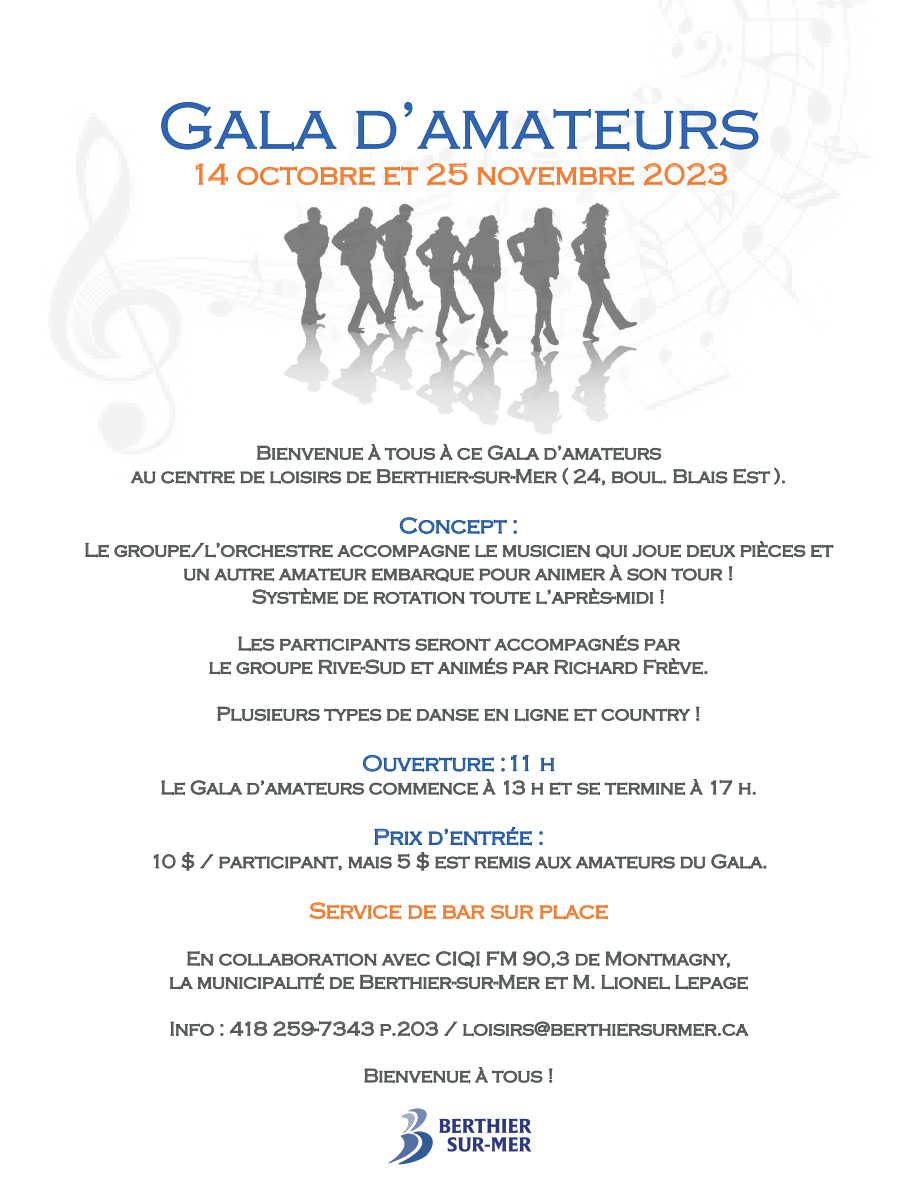
<style>
.page{position:relative;width:918px;height:1188px;background:#fff}
.page>*{position:absolute;margin:0;border:0;box-sizing:border-box;transform-origin:0 0}
.t1{font:300 67.5px "Copperplate Gothic";color:#3065b1}
.t2{font:300 30px "Copperplate Gothic";color:#f4792c}
.t3{font:300 22.5px "Copperplate Gothic";color:#3065b1}
.t4{font:300 22.5px "Copperplate Gothic";color:#f4792c}
.t5{font:300 19.5px/23.4px "Copperplate Gothic";color:#525656;text-align:center}
</style>
<div class="page">
<svg style="left:161px;top:102px;width:176px;height:49px"></svg>
<svg style="left:356px;top:111px;width:41px;height:38px"></svg>
<svg style="left:404px;top:102px;width:269px;height:49px"></svg>
<svg style="left:679px;top:110px;width:80px;height:40px"></svg>
<svg style="left:196px;top:164px;width:32px;height:21px"></svg>
<svg style="left:237px;top:166px;width:138px;height:20px"></svg>
<svg style="left:384px;top:166px;width:34px;height:20px"></svg>
<svg style="left:426px;top:163px;width:42px;height:23px"></svg>
<svg style="left:477px;top:166px;width:157px;height:20px"></svg>
<svg style="left:643px;top:163px;width:84px;height:23px"></svg>
<svg style="left:257px;top:444px;width:225px;height:16px"></svg>
<svg style="left:488px;top:446px;width:173px;height:14px"></svg>
<svg style="left:131px;top:471px;width:103px;height:13px"></svg>
<svg style="left:241px;top:471px;width:23px;height:13px"></svg>
<svg style="left:270px;top:471px;width:71px;height:13px"></svg>
<svg style="left:347px;top:471px;width:24px;height:13px"></svg>
<svg style="left:377px;top:469px;width:180px;height:15px"></svg>
<svg style="left:563px;top:468px;width:42px;height:17px"></svg>
<svg style="left:612px;top:471px;width:54px;height:13px"></svg>
<svg style="left:673px;top:469px;width:54px;height:15px"></svg>
<svg style="left:733px;top:468px;width:52px;height:17px"></svg>
<svg style="left:400px;top:517px;width:107px;height:18px"></svg>
<svg style="left:513px;top:520px;width:4px;height:14px"></svg>
<svg style="left:85px;top:543px;width:24px;height:14px"></svg>
<svg style="left:741px;top:541px;width:64px;height:16px"></svg>
<svg style="left:811px;top:545px;width:22px;height:12px"></svg>
<svg style="left:115px;top:543px;width:620px;height:61px"></svg>
<svg style="left:238px;top:637px;width:36px;height:14px"></svg>
<svg style="left:280px;top:635px;width:359px;height:16px"></svg>
<svg style="left:645px;top:639px;width:35px;height:11px"></svg>
<svg style="left:209px;top:662px;width:22px;height:12px"></svg>
<svg style="left:237px;top:662px;width:75px;height:12px"></svg>
<svg style="left:319px;top:660px;width:86px;height:14px"></svg>
<svg style="left:411px;top:658px;width:96px;height:16px"></svg>
<svg style="left:513px;top:662px;width:35px;height:12px"></svg>
<svg style="left:555px;top:660px;width:82px;height:14px"></svg>
<svg style="left:644px;top:658px;width:63px;height:16px"></svg>
<svg style="left:217px;top:707px;width:164px;height:14px"></svg>
<svg style="left:387px;top:709px;width:24px;height:12px"></svg>
<svg style="left:417px;top:709px;width:61px;height:12px"></svg>
<svg style="left:485px;top:709px;width:23px;height:12px"></svg>
<svg style="left:515px;top:709px;width:53px;height:12px"></svg>
<svg style="left:574px;top:709px;width:22px;height:12px"></svg>
<svg style="left:602px;top:709px;width:88px;height:12px"></svg>
<svg style="left:696px;top:706px;width:3px;height:15px"></svg>
<svg style="left:363px;top:755px;width:131px;height:17px"></svg>
<svg style="left:501px;top:757px;width:4px;height:15px"></svg>
<svg style="left:511px;top:755px;width:6px;height:16px"></svg>
<svg style="left:523px;top:755px;width:6px;height:16px"></svg>
<svg style="left:540px;top:758px;width:15px;height:13px"></svg>
<svg style="left:161px;top:781px;width:24px;height:14px"></svg>
<svg style="left:191px;top:779px;width:305px;height:16px"></svg>
<svg style="left:504px;top:780px;width:21px;height:15px"></svg>
<svg style="left:532px;top:783px;width:11px;height:11px"></svg>
<svg style="left:550px;top:779px;width:153px;height:16px"></svg>
<svg style="left:711px;top:780px;width:21px;height:14px"></svg>
<svg style="left:739px;top:783px;width:17px;height:12px"></svg>
<svg style="left:374px;top:827px;width:158px;height:19px"></svg>
<svg style="left:539px;top:831px;width:4px;height:15px"></svg>
<svg style="left:154px;top:854px;width:21px;height:14px"></svg>
<svg style="left:182px;top:852px;width:12px;height:18px"></svg>
<svg style="left:200px;top:854px;width:13px;height:14px"></svg>
<svg style="left:219px;top:856px;width:123px;height:15px"></svg>
<svg style="left:349px;top:854px;width:61px;height:15px"></svg>
<svg style="left:416px;top:852px;width:13px;height:18px"></svg>
<svg style="left:435px;top:856px;width:240px;height:13px"></svg>
<svg style="left:681px;top:857px;width:24px;height:11px"></svg>
<svg style="left:712px;top:854px;width:54px;height:15px"></svg>
<svg style="left:309px;top:902px;width:93px;height:18px"></svg>
<svg style="left:408px;top:905px;width:28px;height:15px"></svg>
<svg style="left:442px;top:905px;width:92px;height:14px"></svg>
<svg style="left:540px;top:905px;width:68px;height:15px"></svg>
<svg style="left:187px;top:951px;width:26px;height:15px"></svg>
<svg style="left:219px;top:953px;width:211px;height:13px"></svg>
<svg style="left:436px;top:951px;width:44px;height:17px"></svg>
<svg style="left:487px;top:951px;width:29px;height:15px"></svg>
<svg style="left:523px;top:951px;width:46px;height:17px"></svg>
<svg style="left:576px;top:953px;width:23px;height:13px"></svg>
<svg style="left:606px;top:952px;width:124px;height:16px"></svg>
<svg style="left:170px;top:973px;width:154px;height:16px"></svg>
<svg style="left:330px;top:977px;width:24px;height:12px"></svg>
<svg style="left:360px;top:975px;width:180px;height:14px"></svg>
<svg style="left:546px;top:975px;width:48px;height:14px"></svg>
<svg style="left:602px;top:975px;width:146px;height:14px"></svg>
<svg style="left:170px;top:1022px;width:44px;height:14px"></svg>
<svg style="left:221px;top:1024px;width:2px;height:12px"></svg>
<svg style="left:230px;top:1022px;width:37px;height:14px"></svg>
<svg style="left:273px;top:1021px;width:101px;height:15px"></svg>
<svg style="left:380px;top:1022px;width:58px;height:14px"></svg>
<svg style="left:444px;top:1022px;width:13px;height:14px"></svg>
<svg style="left:463px;top:1022px;width:285px;height:14px"></svg>
<svg style="left:364px;top:1067px;width:178px;height:16px"></svg>
<svg style="left:549px;top:1068px;width:3px;height:15px"></svg>
<img style="left:388px;top:1108px;width:143px;height:57px">
<img style="left:281px;top:191px;width:359px;height:244px">
<h1 class="t1" style="left:158px;top:89px;width:604px">Gala d’amateurs</h1>
<h2 class="t2" style="left:189px;top:158px;width:541px">14 octobre et 25 novembre 2023</h2>
<p class="t5" style="left:131px;top:441px;width:656px">Bienvenue à tous à ce Gala d’amateurs<br>au centre de loisirs de Berthier-sur-Mer ( 24, boul. Blais Est ).</p>
<p class="t3" style="left:399px;top:513px;width:121px">Concept :</p>
<p class="t5" style="left:84px;top:539px;width:750px">Le groupe/l’orchestre accompagne le musicien qui joue deux pièces et un autre amateur embarque pour animer à son tour !<br>Système de rotation toute l’après-midi !</p>
<p class="t5" style="left:209px;top:632px;width:501px">Les participants seront accompagnés par<br>le groupe Rive-Sud et animés par Richard Frève.</p>
<p class="t5" style="left:216px;top:702px;width:486px">Plusieurs types de danse en ligne et country !</p>
<p class="t3" style="left:362px;top:751px;width:194px">Ouverture :11 h</p>
<p class="t5" style="left:160px;top:776px;width:598px">Le Gala d’amateurs commence à 13 h et se termine à 17 h.</p>
<p class="t3" style="left:373px;top:825px;width:173px">Prix d’entrée :</p>
<p class="t5" style="left:150px;top:850px;width:620px">10 $ / participant, mais 5 $ est remis aux amateurs du Gala.</p>
<p class="t4" style="left:309px;top:899px;width:301px">Service de bar sur place</p>
<p class="t5" style="left:169px;top:947px;width:580px">En collaboration avec CIQI FM 90,3 de Montmagny,<br>la municipalité de Berthier-sur-Mer et M. Lionel Lepage</p>
<p class="t5" style="left:169px;top:1017px;width:580px">Info : 418 259-7343 p.203 / loisirs@berthiersurmer.ca</p>
<p class="t5" style="left:363px;top:1064px;width:192px">Bienvenue à tous !</p>
</div>
